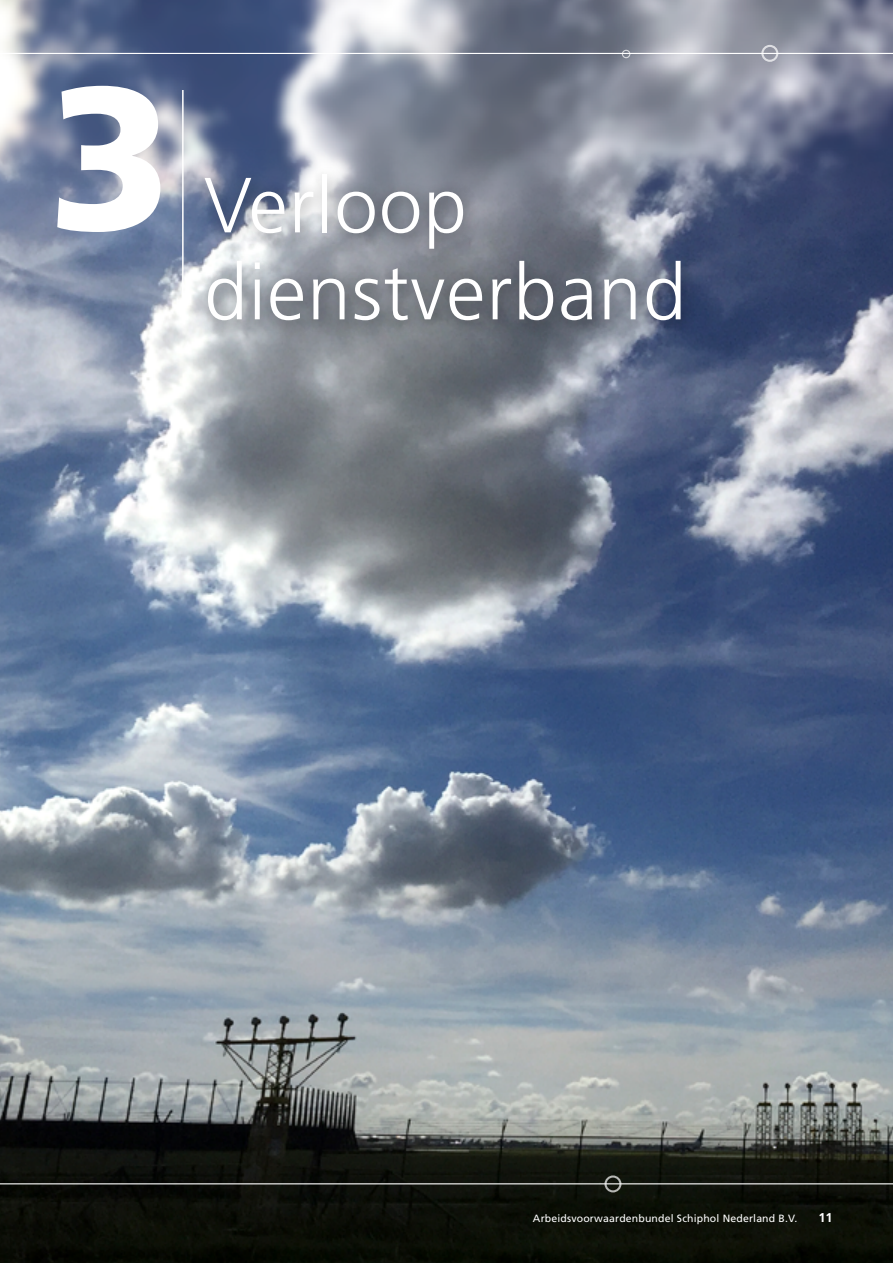
<style>
.page{position:relative;width:893px;height:1263px;background:#fff}
.page>*{position:absolute;margin:0;border:0;box-sizing:border-box;transform-origin:0 0}
.t1{font:900 202.5px "Frutiger";color:#fff}
.t2{font:300 78px/87px "Frutiger";letter-spacing:.015em;color:#fff}
.t3{font:700 12.75px "Frutiger";color:#fff}
.t4{font:10.5px "Frutiger";letter-spacing:.015em;color:#fff}
</style>
<div class="page">
<img style="left:0;top:234px;width:893px;height:1029px">
<img style="left:0;top:0;width:893px;height:234px">
<div style="left:761px;top:45px;width:17px;height:17px;border:2px solid #fff;border-radius:50%"></div>
<div style="left:622px;top:50px;width:8px;height:8px;border:1px solid #fff;border-radius:50%"></div>
<div style="left:197px;top:164px;width:501px;height:174px;background:#000;opacity:.35"></div>
<hr style="left:182px;top:90px;width:2px;height:234px;background:#fff">
<hr style="left:0;top:1183px;width:893px;height:1px;background:#fff">
<div style="left:604px;top:1175px;width:17px;height:17px;border:2px solid #fff;border-radius:50%"></div>
<hr style="left:0;top:53px;width:893px;height:1px;background:#fff">
<h1 class="t1" style="left:49px;top:36px;width:125px">3</h1>
<h2 class="t2" style="left:204px;top:163px;width:484px">Verloop dienstverband</h2>
<p class="t4" style="left:533px;top:1212px;width:266px">Arbeidsvoorwaardenbundel Schiphol Nederland B.V.</p>
<p class="t3" style="left:818px;top:1210px;width:16px">11</p>
</div>
